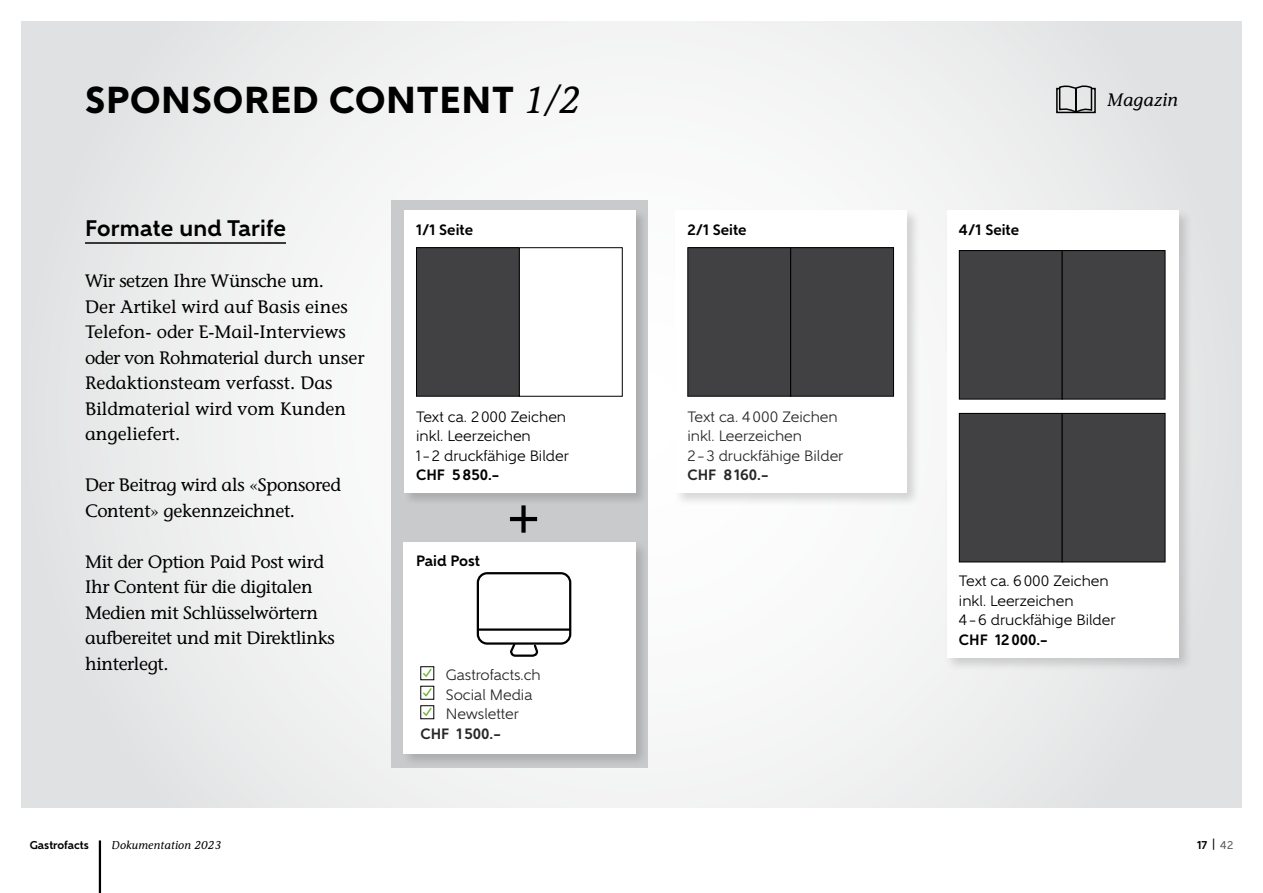
<style>
.page{position:relative;width:1263px;height:893px;background:#fff}
.page>*{position:absolute;margin:0;border:0;box-sizing:border-box;transform-origin:0 0}
.t1{font:italic 600 53.85px "Stone Informal";color:#000}
.t2{font:800 37.5px "Gentleman 900";letter-spacing:.02em;color:#000}
.t3{font:700 22.5px "Gentleman 800";letter-spacing:.01em;color:#000}
.t4{font:18px/25.5px "Stone Informal";color:#000}
.t5{font:18px/25.5px "Stone Informal";letter-spacing:-.02em;color:#000}
.t6{font:italic 18px "Stone Informal";letter-spacing:.02em;color:#000}
.t7{font:15px/19.5px "Gentleman 500";color:#000}
.t8{font:15px/19.5px "Gentleman 500";color:#292829}
.t9{font:700 15px "Gentleman 800";color:#000}
.t10{font:700 15px "Gentleman 800";color:#292829}
.t11{font:italic 11.4px "Stone Informal";letter-spacing:.02em;color:#000}
.t12{font:700 11.4px "Gentleman 800";color:#000}
.s1{font-family:"Stone Informal";font-weight:400;font-style:italic}
.s2{font-family:"Gentleman 600";font-weight:400}
.s3{font-family:"Gentleman 600";font-weight:400;color:#58595b}
</style>
<div class="page">
<div style="left:21px;top:21px;width:1221px;height:787px;background:linear-gradient(to bottom,#eeeeef,#eeeeef)"></div>
<div style="left:392px;top:200px;width:256px;height:567px;background:#c9cacc"></div>
<div style="left:401px;top:539px;width:249px;height:229px;background:#000;opacity:.15"></div>
<div style="left:403px;top:542px;width:232px;height:212px;background:#fff"></div>
<svg style="left:423px;top:668px;width:9px;height:9px"></svg>
<div style="left:420px;top:666px;width:14px;height:14px;border:1px solid #000"></div>
<svg style="left:423px;top:688px;width:9px;height:9px"></svg>
<svg style="left:423px;top:707px;width:9px;height:9px"></svg>
<div style="left:420px;top:705px;width:14px;height:14px;border:1px solid #000"></div>
<div style="left:477px;top:572px;width:94px;height:73px;border:2px solid #000;border-radius:9px"></div>
<hr style="left:478px;top:628px;width:92px;height:3px;background:#000">
<svg style="left:509px;top:642px;width:30px;height:15px"></svg>
<hr style="left:85px;top:242px;width:201px;height:2px;background:#000">
<div style="left:403px;top:209px;width:246px;height:297px;background:#000;opacity:.15"></div>
<div style="left:404px;top:210px;width:231px;height:283px;background:#fff"></div>
<div style="left:673px;top:208px;width:248px;height:299px;background:#000;opacity:.15"></div>
<div style="left:675px;top:210px;width:232px;height:283px;background:#fff"></div>
<div style="left:944px;top:208px;width:248px;height:464px;background:#000;opacity:.15"></div>
<div style="left:947px;top:210px;width:231px;height:448px;background:#fff"></div>
<div style="left:416px;top:248px;width:103px;height:148px;background:#414042"></div>
<div style="left:416px;top:247px;width:104px;height:150px;border:1px solid #000"></div>
<div style="left:519px;top:247px;width:104px;height:150px;border:1px solid #000"></div>
<div style="left:688px;top:248px;width:103px;height:148px;background:#414042"></div>
<div style="left:687px;top:247px;width:104px;height:150px;border:1px solid #000"></div>
<div style="left:791px;top:248px;width:102px;height:148px;background:#414042"></div>
<div style="left:790px;top:247px;width:104px;height:150px;border:1px solid #000"></div>
<div style="left:959px;top:251px;width:103px;height:148px;background:#414042"></div>
<div style="left:959px;top:250px;width:103px;height:149px;border:1px solid #000"></div>
<div style="left:1062px;top:251px;width:103px;height:148px;background:#414042"></div>
<div style="left:1062px;top:250px;width:103px;height:149px;border:1px solid #000"></div>
<div style="left:959px;top:413px;width:103px;height:149px;background:#414042"></div>
<div style="left:959px;top:413px;width:103px;height:149px;border:1px solid #000"></div>
<div style="left:1062px;top:413px;width:103px;height:149px;background:#414042"></div>
<div style="left:1062px;top:413px;width:103px;height:149px;border:1px solid #000"></div>
<hr style="left:99px;top:840px;width:2px;height:53px;background:#000">
<svg style="left:1055px;top:84px;width:41px;height:31px"></svg>
<h2 class="t2" style="left:85px;top:77px;width:497px">SPONSORED CONTENT <span class="s1">1/2</span></h2>
<p class="t3" style="left:85px;top:214px;width:203px">Formate und Tarife</p>
<p class="t4" style="left:85px;top:268px;width:281px">Wir setzen Ihre Wünsche um.<br>Der Artikel wird auf Basis eines<br>Telefon- oder E-Mail-Interviews oder von Rohmaterial durch unser<br>Redaktionsteam verfasst. Das<br>Bildmaterial wird vom Kunden angeliefert.</p>
<p class="t5" style="left:85px;top:472px;width:257px">Der Beitrag wird als «Sponsored<br>Content» gekennzeichnet.</p>
<p class="t5" style="left:85px;top:548px;width:251px">Mit der Option Paid Post wird<br>Ihr Content für die digitalen<br>Medien mit Schlüsselwörtern aufbereitet und mit Direktlinks hinterlegt.</p>
<p class="t9" style="left:416px;top:220px;width:58px">1/1 Seite</p>
<p class="t7" style="left:416px;top:407px;width:154px">Text ca. 2000 Zeichen inkl. Leerzeichen<br>1 –2 druckfähige Bilder</p>
<p class="t9" style="left:416px;top:466px;width:85px">CHF 5850.–</p>
<p class="t9" style="left:416px;top:552px;width:65px">Paid Post</p>
<h1 class="t1" style="left:506px;top:481px;width:34px">+</h1>
<p class="t8" style="left:446px;top:665px;width:96px">Gastrofacts.ch<br>Social Media<br>Newsletter</p>
<p class="t10" style="left:420px;top:724px;width:82px">CHF 1500.–</p>
<p class="t9" style="left:687px;top:220px;width:61px">2/1 Seite</p>
<p class="t9" style="left:959px;top:220px;width:62px">4/1 Seite</p>
<p class="t8" style="left:687px;top:407px;width:158px">Text ca. 4000 Zeichen inkl. Leerzeichen<br>2–3 druckfähige Bilder</p>
<p class="t10" style="left:687px;top:466px;width:83px">CHF 8160.–</p>
<p class="t6" style="left:1107px;top:89px;width:72px">Magazin</p>
<p class="t7" style="left:959px;top:571px;width:158px">Text ca. 6000 Zeichen inkl. Leerzeichen<br>4–6 druckfähige Bilder</p>
<p class="t9" style="left:959px;top:630px;width:90px">CHF 12000.–</p>
<p class="t12" style="left:30px;top:838px;width:61px">Gastrofacts</p>
<p class="t11" style="left:112px;top:838px;width:111px">Dokumentation 2023</p>
<p class="t12" style="left:1197px;top:838px;width:38px">17 <span class="s2">|</span> <span class="s3">42</span></p>
</div>
